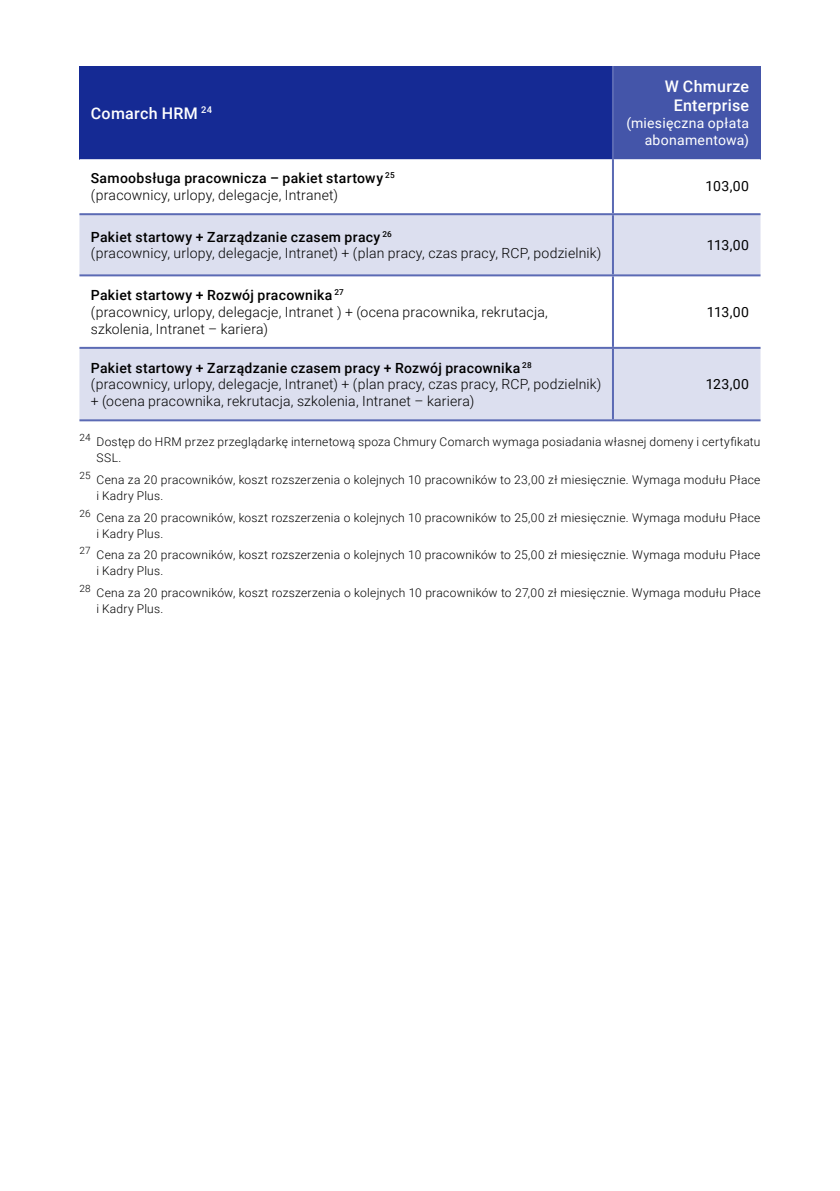
<style>
.page{position:relative;width:840px;height:1191px;background:#fff}
.page>*{position:absolute;margin:0;border:0;box-sizing:border-box;transform-origin:0 0}
.t1{font:500 16px/19.2px "Roboto";letter-spacing:.02em;color:#fff;text-align:center}
.t2{font:300 14px/16.8px "Roboto";letter-spacing:.015em;color:#000}
.t3{font:14px/16.8px "Roboto";letter-spacing:.02em;color:#fff;text-align:right}
.t4{font:14px "Roboto";color:#000}
.t5{font:300 12px/16px "Roboto";letter-spacing:.02em;color:#000}
.s1{font-weight:500}
</style>
<div class="page">
<div style="left:79px;top:66px;width:533px;height:93px;background:#152a94"></div>
<div style="left:612px;top:66px;width:148px;height:93px;background:#4455a9"></div>
<svg style="left:79px;top:159px;width:681px;height:54px"></svg>
<svg style="left:79px;top:215px;width:681px;height:204px;fill:#dcdfef"></svg>
<hr style="left:611px;top:66px;width:2px;height:93px;background:#5b6ab4">
<hr style="left:611px;top:159px;width:2px;height:54px;background:#5b6ab4">
<hr style="left:79px;top:213px;width:533px;height:2px;background:#5b6ab4">
<hr style="left:612px;top:213px;width:148px;height:2px;background:#5b6ab4">
<hr style="left:611px;top:215px;width:2px;height:59px;background:#5b6ab4">
<hr style="left:79px;top:274px;width:533px;height:2px;background:#5b6ab4">
<hr style="left:612px;top:274px;width:148px;height:2px;background:#5b6ab4">
<hr style="left:611px;top:276px;width:2px;height:71px;background:#5b6ab4">
<hr style="left:79px;top:347px;width:533px;height:2px;background:#5b6ab4">
<hr style="left:79px;top:419px;width:533px;height:2px;background:#5b6ab4">
<hr style="left:612px;top:347px;width:148px;height:2px;background:#5b6ab4">
<hr style="left:611px;top:349px;width:2px;height:70px;background:#5b6ab4">
<hr style="left:612px;top:419px;width:148px;height:2px;background:#5b6ab4">
<h1 class="t1" style="left:91px;top:103px;width:123px">Comarch HRM <sup>24</sup></h1>
<h1 class="t1" style="left:664px;top:76px;width:86px">W Chmurze<br>Enterprise</h1>
<p class="t3" style="left:626px;top:114px;width:124px">(miesięczna opłata abonamentowa)</p>
<p class="t2" style="left:91px;top:169px;width:305px"><span class="s1">Samoobsługa pracownicza – pakiet startowy</span> <sup>25 </sup>(pracownicy, urlopy, delegacje, Intranet)</p>
<p class="t4" style="left:705px;top:177px;width:45px">103,00</p>
<p class="t2" style="left:91px;top:228px;width:512px"><span class="s1">Pakiet startowy + Zarządzanie czasem pracy</span> <sup>26<br></sup>(pracownicy, urlopy, delegacje, Intranet) + (plan pracy, czas pracy, RCP, podzielnik)</p>
<p class="t4" style="left:706px;top:235px;width:44px">113,00</p>
<p class="t2" style="left:91px;top:286px;width:458px"><span class="s1">Pakiet startowy + Rozwój pracownika</span> <sup>27<br></sup>(pracownicy, urlopy, delegacje, Intranet ) + (ocena pracownika, rekrutacja, szkolenia, Intranet – kariera)</p>
<p class="t4" style="left:706px;top:302px;width:44px">113,00</p>
<p class="t2" style="left:91px;top:359px;width:512px"><span class="s1">Pakiet startowy + Zarządzanie czasem pracy + Rozwój pracownika</span> <sup>28 </sup>(pracownicy, urlopy, delegacje, Intranet) + (plan pracy, czas pracy, RCP, podzielnik) + (ocena pracownika, rekrutacja, szkolenia, Intranet – kariera)</p>
<p class="t4" style="left:705px;top:374px;width:45px">123,00</p>
<p class="t5" style="left:96px;top:433px;width:665px;text-indent:-17px"><sup>24</sup> Dostęp do HRM przez przeglądarkę internetową spoza Chmury Comarch wymaga posiadania własnej domeny i certyfikatu<br>SSL.</p>
<p class="t5" style="left:96px;top:471px;width:665px;text-indent:-17px"><sup>25</sup> Cena za 20 pracowników, koszt rozszerzenia o kolejnych 10 pracowników to 23,00 zł miesięcznie. Wymaga modułu Płace i Kadry Plus.</p>
<p class="t5" style="left:96px;top:509px;width:665px;text-indent:-17px"><sup>26</sup> Cena za 20 pracowników, koszt rozszerzenia o kolejnych 10 pracowników to 25,00 zł miesięcznie. Wymaga modułu Płace i Kadry Plus.</p>
<p class="t5" style="left:96px;top:546px;width:665px;text-indent:-17px"><sup>27</sup> Cena za 20 pracowników, koszt rozszerzenia o kolejnych 10 pracowników to 25,00 zł miesięcznie. Wymaga modułu Płace i Kadry Plus.</p>
<p class="t5" style="left:96px;top:584px;width:665px;text-indent:-17px"><sup>28</sup> Cena za 20 pracowników, koszt rozszerzenia o kolejnych 10 pracowników to 27,00 zł miesięcznie. Wymaga modułu Płace i Kadry Plus.</p>
</div>
